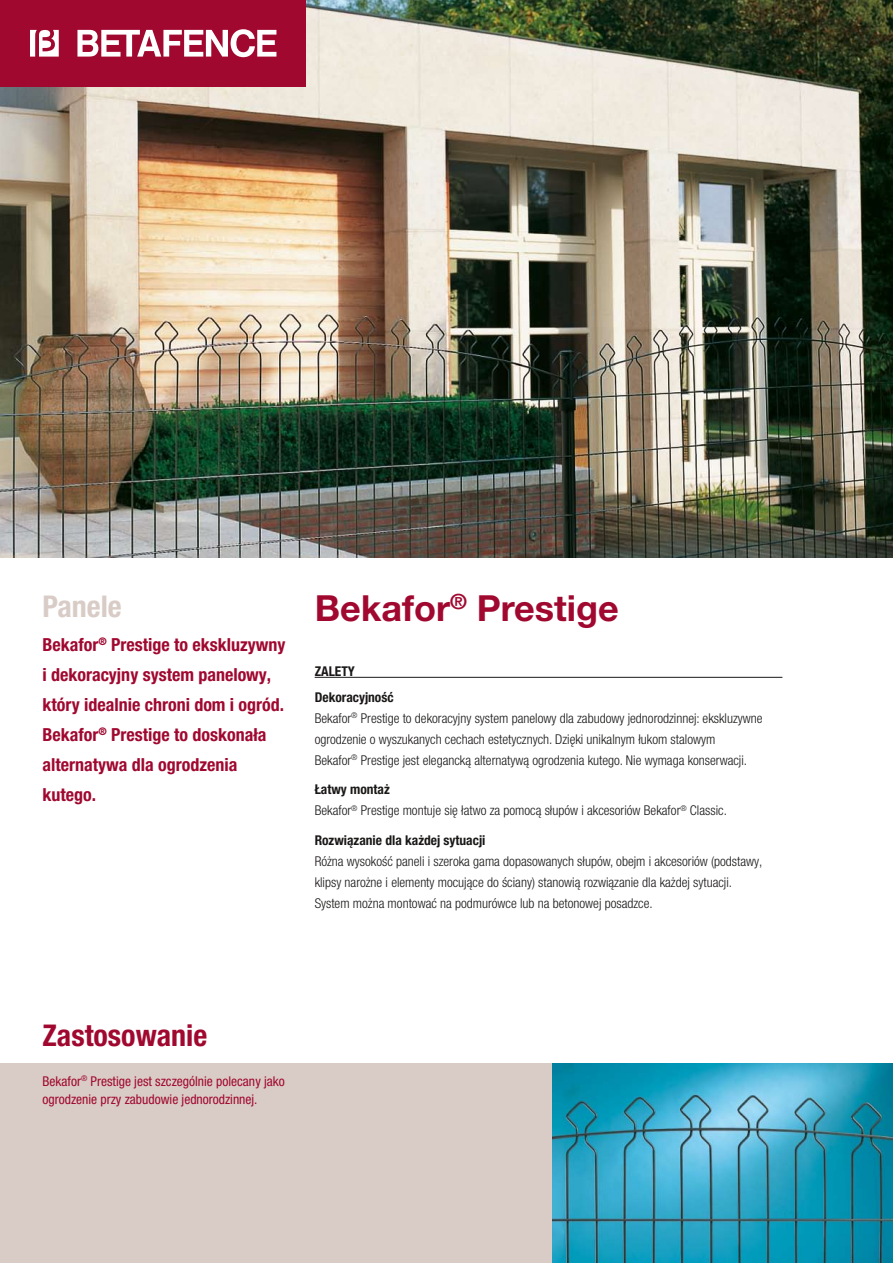
<style>
.page{position:relative;width:893px;height:1263px;background:#fff}
.page>*{position:absolute;margin:0;border:0;box-sizing:border-box;transform-origin:0 0}
.t1{font:700 36px "Helvetica Neue LT Pro";color:#a0082f}
.t2{font:700 condensed 30px "Helvetica Neue LT Pro";color:#a0082f}
.t3{font:700 condensed 30px "Helvetica Neue LT Pro";color:#d9ccc6}
.t4{font:700 condensed 18px/30px "Helvetica Neue LT Pro";color:#a0082f}
.t5{font:300 condensed 13.5px/21px "Helvetica Neue LT Pro";color:#1a1817}
.t6{font:condensed 13.5px/18px "Helvetica Neue LT Pro";color:#a0082f}
.t7{font:700 condensed 13.5px/25.2px "Helvetica Neue LT Pro";color:#1a1817}
.s1{font-weight:700}
</style>
<div class="page">
<div style="left:0;top:1063px;width:893px;height:200px;background:#d9ccc6"></div>
<img style="left:0;top:0;width:893px;height:557px">
<img style="left:553px;top:1063px;width:340px;height:200px">
<hr style="left:315px;top:677px;width:467px;height:1px;background:#1a1817">
<div style="left:0;top:0;width:306px;height:86px;background:#a0082f"></div>
<svg style="left:77px;top:29px;width:199px;height:28px"></svg>
<svg style="left:30px;top:30px;width:29px;height:27px"></svg>
<h2 class="t3" style="left:43px;top:588px;width:81px">Panele</h2>
<h3 class="t4" style="left:43px;top:630px;width:245px">Bekafor<sup>®</sup> Prestige to ekskluzywny i dekoracyjny system panelowy, który idealnie chroni dom i ogród.<br>Bekafor<sup>®</sup> Prestige to doskonała alternatywa dla ogrodzenia kutego.</h3>
<h1 class="t1" style="left:315px;top:585px;width:306px">Bekafor<sup>®</sup> Prestige</h1>
<p class="t7" style="left:315px;top:659px;width:81px">ZALETY<br>Dekoracyjność</p>
<p class="t5" style="left:315px;top:707px;width:449px">Bekafor<sup>®</sup> Prestige to dekoracyjny system panelowy dla zabudowy jednorodzinnej: ekskluzywne ogrodzenie o wyszukanych cechach estetycznych. Dzięki unikalnym łukom stalowym<br>Bekafor<sup>®</sup> Prestige jest elegancką alternatywą ogrodzenia kutego. Nie wymaga konserwacji.</p>
<p class="t5" style="left:315px;top:779px;width:414px"><span class="s1">Łatwy montaż<br></span>Bekafor<sup>®</sup> Prestige montuje się łatwo za pomocą słupów i akcesoriów Bekafor<sup>®</sup> Classic.</p>
<p class="t7" style="left:315px;top:827px;width:172px">Rozwiązanie dla każdej sytuacji</p>
<p class="t5" style="left:315px;top:850px;width:449px">Różna wysokość paneli i szeroka gama dopasowanych słupów, obejm i akcesoriów (podstawy, klipsy narożne i elementy mocujące do ściany) stanowią rozwiązanie dla każdej sytuacji.<br>System można montować na podmurówce lub na betonowej posadzce.</p>
<h2 class="t2" style="left:43px;top:1018px;width:166px">Zastosowanie</h2>
<p class="t6" style="left:43px;top:1071px;width:244px">Bekafor<sup>®</sup> Prestige jest szczególnie polecany jako ogrodzenie przy zabudowie jednorodzinnej.</p>
</div>
